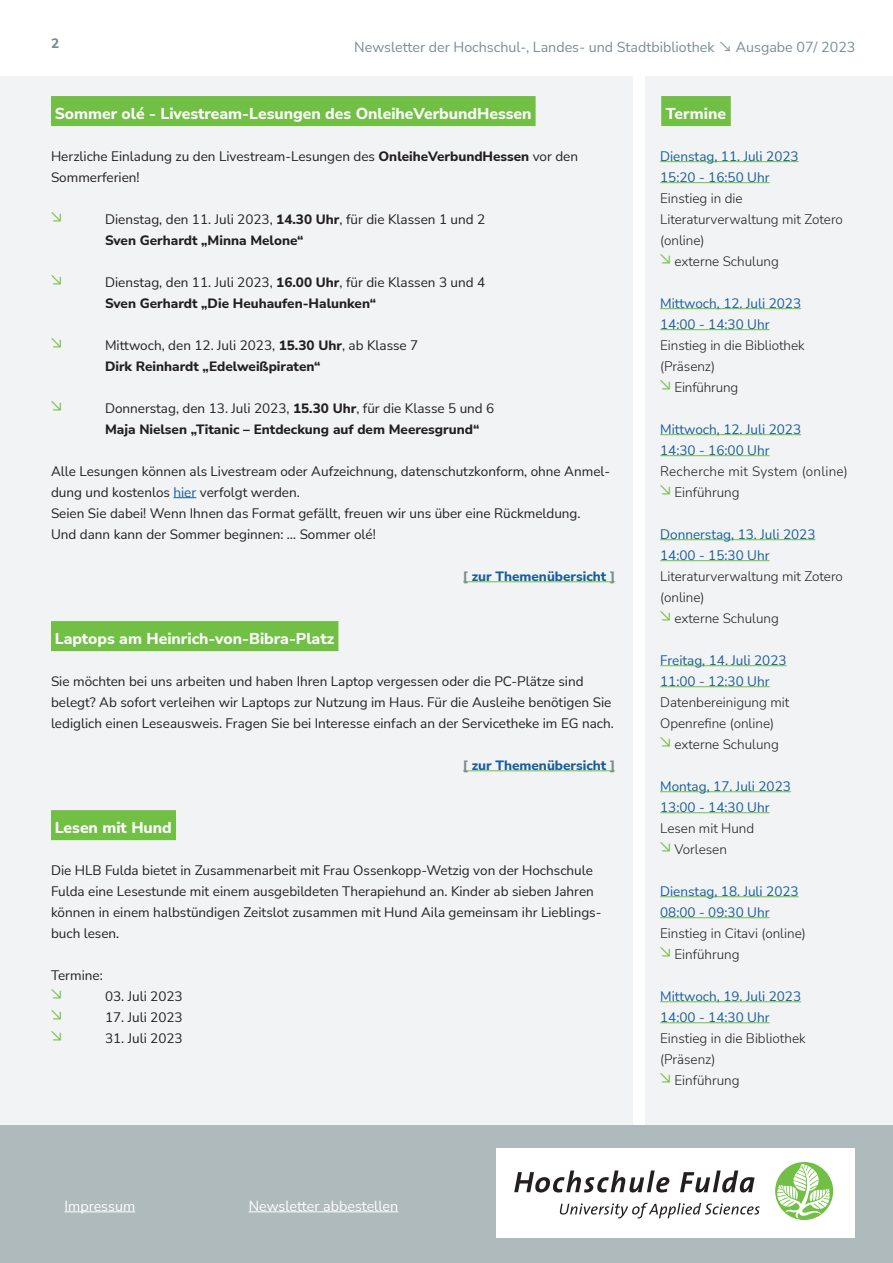
<style>
.page{position:relative;width:893px;height:1263px;background:#fff}
.page>*{position:absolute;margin:0;border:0;box-sizing:border-box;transform-origin:0 0}
.t1{font:800 15.75px "Nunito Sans";color:#fff}
.t2{font:14.25px "Nunito Sans";color:#7a8d91}
.t3{font:14.25px "Nunito Sans";color:#fff}
.t4{font:13.5px/21px "Nunito Sans";color:#231f20}
.t5{font:300 13.5px/21px "Nunito Sans";color:#231f20}
.t6{font:13.5px/21px "Nunito Sans";color:#175d9e}
.t7{font:800 13.5px/21px "Nunito Sans";color:#231f20}
.t8{font:800 13.5px "Nunito Sans";color:#175d9e}
.t9{font:13.5px "The Sans Os F";color:#71bf44}
.t10{font:800 13.5px "Nunito Sans";color:#7a8d91}
.s1{font-family:"Koz Go Pr 6 N"}
.s2{font-weight:800}
.s3{font-weight:400}
.s4{color:#175d9e}
.s5{color:#7a8d91}
</style>
<div class="page">
<div style="left:0;top:77px;width:632px;height:1048px;background:#f1f3f4"></div>
<div style="left:645px;top:77px;width:248px;height:1048px;background:#f1f3f4"></div>
<div style="left:0;top:1125px;width:893px;height:138px;background:#afbabd"></div>
<hr style="left:65px;top:1211px;width:70px;height:1px;background:#fff">
<div style="left:496px;top:1148px;width:359px;height:90px;background:#fff"></div>
<div style="left:775px;top:1162px;width:58px;height:58px;background:#71bf44;border-radius:50%"></div>
<svg style="left:777px;top:1163px;width:53px;height:55px"></svg>
<svg style="left:514px;top:1170px;width:155px;height:22px"></svg>
<svg style="left:680px;top:1170px;width:74px;height:22px"></svg>
<svg style="left:559px;top:1203px;width:201px;height:15px"></svg>
<hr style="left:249px;top:1211px;width:149px;height:1px;background:#fff">
<div style="left:661px;top:96px;width:70px;height:30px;background:#71bf44"></div>
<div style="left:51px;top:96px;width:485px;height:30px;background:#71bf44"></div>
<svg style="left:174px;top:497px;width:22px;height:1px"></svg>
<hr style="left:463px;top:581px;width:152px;height:1px;background:#71bf44">
<div style="left:51px;top:621px;width:287px;height:30px;background:#71bf44"></div>
<hr style="left:463px;top:770px;width:152px;height:1px;background:#71bf44">
<div style="left:51px;top:810px;width:125px;height:30px;background:#71bf44"></div>
<hr style="left:660px;top:161px;width:139px;height:1px;background:#71bf44">
<hr style="left:660px;top:182px;width:110px;height:1px;background:#71bf44">
<hr style="left:660px;top:308px;width:141px;height:1px;background:#71bf44">
<hr style="left:660px;top:329px;width:110px;height:1px;background:#71bf44">
<hr style="left:660px;top:434px;width:141px;height:1px;background:#71bf44">
<hr style="left:660px;top:455px;width:110px;height:1px;background:#71bf44">
<hr style="left:660px;top:539px;width:155px;height:1px;background:#71bf44">
<hr style="left:660px;top:560px;width:110px;height:1px;background:#71bf44">
<hr style="left:660px;top:665px;width:126px;height:1px;background:#71bf44">
<hr style="left:660px;top:686px;width:110px;height:1px;background:#71bf44">
<hr style="left:660px;top:791px;width:131px;height:1px;background:#71bf44">
<hr style="left:660px;top:812px;width:110px;height:1px;background:#71bf44">
<hr style="left:660px;top:896px;width:139px;height:1px;background:#71bf44">
<hr style="left:660px;top:917px;width:110px;height:1px;background:#71bf44">
<hr style="left:660px;top:1001px;width:141px;height:1px;background:#71bf44">
<hr style="left:660px;top:1022px;width:110px;height:1px;background:#71bf44">
<p class="t10" style="left:51px;top:34px;width:10px">2</p>
<p class="t2" style="left:354px;top:37px;width:503px">Newsletter der Hochschul-, Landes- und Stadtbibliothek <span class="s1">↘</span> Ausgabe 07/ 2023</p>
<p class="t1" style="left:55px;top:102px;width:478px">Sommer olé - Livestream-Lesungen des OnleiheVerbundHessen</p>
<p class="t1" style="left:666px;top:102px;width:62px">Termine</p>
<p class="t4" style="left:51px;top:145px;width:529px">Herzliche Einladung zu den Livestream-Lesungen des <span class="s2">OnleiheVerbundHessen</span> vor den<br>Sommerferien!</p>
<p class="t9" style="left:51px;top:208px;width:12px">↘</p>
<p class="t4" style="left:105px;top:208px;width:382px">Dienstag, den 11. Juli 2023, <span class="s2">14.30 Uhr</span>, für die Klassen 1 und 2<br><span class="s2">Sven Gerhardt „Minna Melone“</span></p>
<p class="t9" style="left:51px;top:271px;width:12px">↘</p>
<p class="t4" style="left:105px;top:271px;width:382px">Dienstag, den 11. Juli 2023, <span class="s2">16.00 Uhr</span>, für die Klassen 3 und 4<br><span class="s2">Sven Gerhardt „Die Heuhaufen-Halunken“</span></p>
<p class="t9" style="left:51px;top:334px;width:12px">↘</p>
<p class="t7" style="left:105px;top:334px;width:315px"><span class="s3">Mittwoch, den 12. Juli 2023,</span> 15.30 Uhr<span class="s3">, ab Klasse 7<br></span>Dirk Reinhardt „Edelweißpiraten“</p>
<p class="t9" style="left:51px;top:397px;width:12px">↘</p>
<p class="t7" style="left:105px;top:397px;width:391px"><span class="s3">Donnerstag, den 13. Juli 2023,</span> 15.30 Uhr<span class="s3">, für die Klasse 5 und 6<br></span>Maja Nielsen „Titanic – Entdeckung auf dem Meeresgrund“</p>
<p class="t4" style="left:51px;top:460px;width:561px">Alle Lesungen können als Livestream oder Aufzeichnung, datenschutzkonform, ohne Anmel&shy;dung und kostenlos <span class="s4">hier</span> verfolgt werden.<br>Seien Sie dabei! Wenn Ihnen das Format gefällt, freuen wir uns über eine Rückmeldung.<br>Und dann kann der Sommer beginnen: … Sommer olé!</p>
<p class="t8" style="left:463px;top:566px;width:154px"><span class="s5">[</span> zur Themenübersicht <span class="s5">]</span></p>
<p class="t6" style="left:660px;top:145px;width:140px">Dienstag, 11. Juli 2023<br>15:20 - 16:50 Uhr</p>
<p class="t5" style="left:660px;top:187px;width:184px">Einstieg in die<br>Literaturverwaltung mit Zotero (online)<br><sup>↘</sup> externe Schulung</p>
<p class="t6" style="left:660px;top:292px;width:142px">Mittwoch, 12. Juli 2023<br>14:00 - 14:30 Uhr</p>
<p class="t5" style="left:660px;top:334px;width:146px">Einstieg in die Bibliothek (Präsenz)<br><sup>↘</sup> Einführung</p>
<p class="t6" style="left:660px;top:418px;width:142px">Mittwoch, 12. Juli 2023<br>14:30 - 16:00 Uhr</p>
<p class="t5" style="left:660px;top:460px;width:189px">Recherche mit System (online) <sup>↘</sup> Einführung</p>
<p class="t6" style="left:660px;top:523px;width:157px">Donnerstag, 13. Juli 2023<br>14:00 - 15:30 Uhr</p>
<p class="t5" style="left:660px;top:565px;width:184px">Literaturverwaltung mit Zotero (online)<br><sup>↘</sup> externe Schulung</p>
<p class="t6" style="left:660px;top:649px;width:128px">Freitag, 14. Juli 2023<br>11:00 - 12:30 Uhr</p>
<p class="t5" style="left:660px;top:691px;width:131px">Datenbereinigung mit<br>Openrefine (online)<br><sup>↘</sup> externe Schulung</p>
<p class="t6" style="left:660px;top:775px;width:132px">Montag, 17. Juli 2023<br>13:00 - 14:30 Uhr</p>
<p class="t5" style="left:660px;top:817px;width:96px">Lesen mit Hund <sup>↘</sup> Vorlesen</p>
<p class="t6" style="left:660px;top:880px;width:140px">Dienstag, 18. Juli 2023<br>08:00 - 09:30 Uhr</p>
<p class="t5" style="left:660px;top:922px;width:147px">Einstieg in Citavi (online) <sup>↘</sup> Einführung</p>
<p class="t6" style="left:660px;top:985px;width:142px">Mittwoch, 19. Juli 2023<br>14:00 - 14:30 Uhr</p>
<p class="t5" style="left:660px;top:1027px;width:147px">Einstieg in die Bibliothek (Präsenz)<br><sup>↘</sup> Einführung</p>
<p class="t1" style="left:55px;top:627px;width:281px">Laptops am Heinrich-von-Bibra-Platz</p>
<p class="t4" style="left:51px;top:670px;width:564px">Sie möchten bei uns arbeiten und haben Ihren Laptop vergessen oder die PC-Plätze sind belegt? Ab sofort verleihen wir Laptops zur Nutzung im Haus. Für die Ausleihe benötigen Sie lediglich einen Leseausweis. Fragen Sie bei Interesse einfach an der Servicetheke im EG nach.</p>
<p class="t8" style="left:463px;top:755px;width:154px"><span class="s5">[</span> zur Themenübersicht <span class="s5">]</span></p>
<p class="t1" style="left:55px;top:816px;width:119px">Lesen mit Hund</p>
<p class="t4" style="left:51px;top:859px;width:552px">Die HLB Fulda bietet in Zusammenarbeit mit Frau Ossenkopp-Wetzig von der Hochschule Fulda eine Lesestunde mit einem ausgebildeten Therapiehund an. Kinder ab sieben Jahren können in einem halbstündigen Zeitslot zusammen mit Hund Aila gemeinsam ihr Lieblings&shy;buch lesen.</p>
<p class="t4" style="left:51px;top:964px;width:53px">Termine:</p>
<p class="t9" style="left:51px;top:985px;width:12px">↘</p>
<p class="t4" style="left:105px;top:985px;width:79px">03. Juli 2023</p>
<p class="t9" style="left:51px;top:1006px;width:12px">↘</p>
<p class="t4" style="left:105px;top:1006px;width:79px">17. Juli 2023</p>
<p class="t9" style="left:51px;top:1027px;width:12px">↘</p>
<p class="t4" style="left:105px;top:1027px;width:79px">31. Juli 2023</p>
<p class="t3" style="left:65px;top:1196px;width:72px">Impressum</p>
<p class="t3" style="left:249px;top:1196px;width:151px">Newsletter abbestellen</p>
</div>
